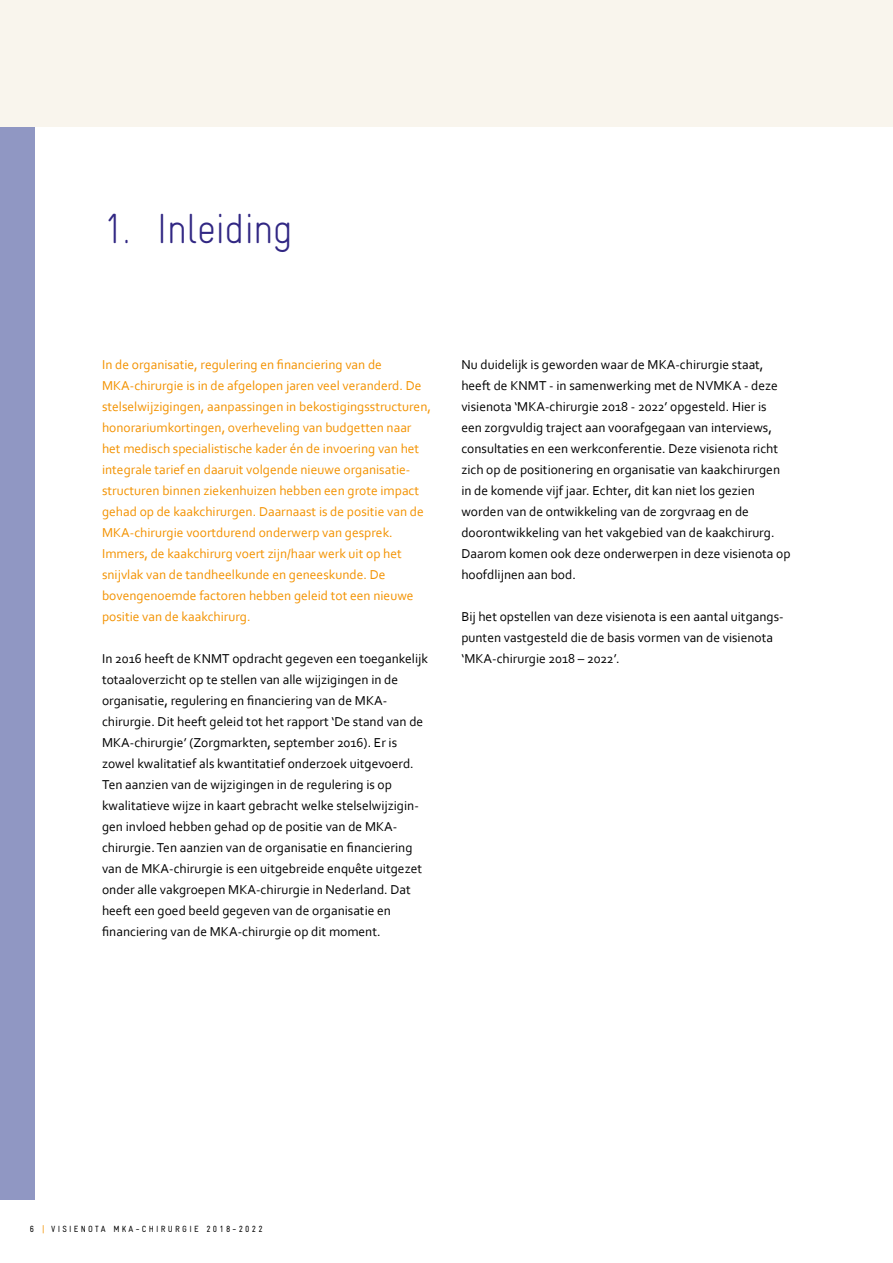
<style>
.page{position:relative;width:893px;height:1263px;background:#fff}
.page>*{position:absolute;margin:0;border:0;box-sizing:border-box;transform-origin:0 0}
.t1{font:300 condensed 42px "Gravur";letter-spacing:-.03em;color:#312783}
.t2{font:13.5px/21px "Corbel";color:#000}
.t3{font:13.5px/21px "Corbel";color:#f39200}
.t4{font:9px "Gravur Condensed";letter-spacing:.25em;color:#000}
.s1{color:#f39200}
</style>
<div class="page">
<div style="left:0;top:0;width:893px;height:127px;background:#f9f5ed"></div>
<div style="left:0;top:127px;width:34px;height:1072px;background:#9097c3"></div>
<h1 class="t1" style="left:102px;top:205px;width:192px">1. Inleiding</h1>
<p class="t3" style="left:102px;top:354px;width:330px">In de organisatie, regulering en financiering van de MKA-chirurgie is in de afgelopen jaren veel veranderd. De stelselwijzigingen, aanpassingen in bekostigingsstructuren, honorariumkortingen, overheveling van budgetten naar het medisch specialistische kader én de invoering van het integrale tarief en daaruit volgende nieuwe organisatie&shy;structuren binnen ziekenhuizen hebben een grote impact gehad op de kaakchirurgen. Daarnaast is de positie van de MKA-chirurgie voortdurend onderwerp van gesprek.<br>Immers, de kaakchirurg voert zijn/haar werk uit op het snijvlak van de tandheelkunde en geneeskunde. De bovengenoemde factoren hebben geleid tot een nieuwe positie van de kaakchirurg.</p>
<p class="t2" style="left:102px;top:648px;width:327px">In 2016 heeft de KNMT opdracht gegeven een toegankelijk totaaloverzicht op te stellen van alle wijzigingen in de organisatie, regulering en financiering van de MKA&shy;chirurgie. Dit heeft geleid tot het rapport ‘De stand van de MKA-chirurgie’ (Zorgmarkten, september 2016). Er is zowel kwalitatief als kwantitatief onderzoek uitgevoerd.<br>Ten aanzien van de wijzigingen in de regulering is op kwalitatieve wijze in kaart gebracht welke stelselwijzigin&shy;gen invloed hebben gehad op de positie van de MKA&shy;chirurgie. Ten aanzien van de organisatie en financiering van de MKA-chirurgie is een uitgebreide enquête uitgezet onder alle vakgroepen MKA-chirurgie in Nederland. Dat heeft een goed beeld gegeven van de organisatie en financiering van de MKA-chirurgie op dit moment.</p>
<p class="t2" style="left:461px;top:354px;width:331px">Nu duidelijk is geworden waar de MKA-chirurgie staat, heeft de KNMT - in samenwerking met de NVMKA - deze visienota ‘MKA-chirurgie 2018 - 2022’ opgesteld. Hier is een zorgvuldig traject aan voorafgegaan van interviews, consultaties en een werkconferentie. Deze visienota richt zich op de positionering en organisatie van kaakchirurgen in de komende vijf jaar. Echter, dit kan niet los gezien worden van de ontwikkeling van de zorgvraag en de doorontwikkeling van het vakgebied van de kaakchirurg.<br>Daarom komen ook deze onderwerpen in deze visienota op hoofdlijnen aan bod.</p>
<p class="t2" style="left:461px;top:606px;width:324px">Bij het opstellen van deze visienota is een aantal uitgangs&shy;punten vastgesteld die de basis vormen van de visienota ‘MKA-chirurgie 2018 – 2022’.</p>
<p class="t4" style="left:30px;top:1223px;width:234px">6 <span class="s1">|</span> VISIENOTA MKA-CHIRURGIE 2018-2022</p>
</div>
